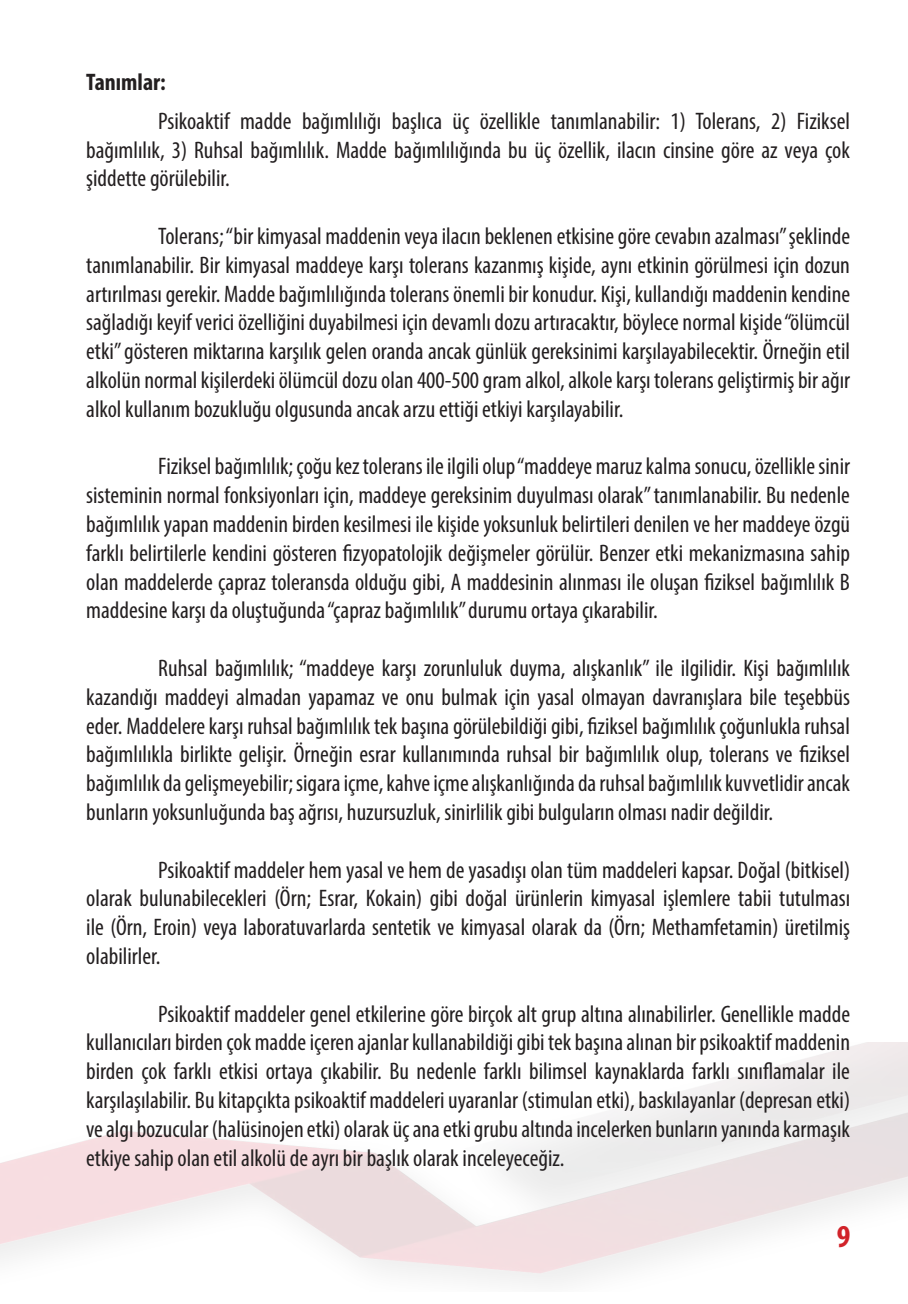
<style>
.page{position:relative;width:908px;height:1304px;background:#fff}
.page>*{position:absolute;margin:0;border:0;box-sizing:border-box;transform-origin:0 0}
.t1{font:700 condensed 32px "Myriad Pro";color:#d1232a}
.t2{font:condensed 24px/28.8px "Myriad Pro";color:#231f20;text-align:justify}
.t3{font:700 condensed 24px "Myriad Pro";color:#231f20}
</style>
<div class="page">
<p class="t3" style="left:86px;top:67px;width:81px">Tanımlar:</p>
<p class="t2" style="left:86px;top:106px;width:765px;text-indent:72px">Psikoaktif madde bağımlılığı başlıca üç özellikle tanımlanabilir: 1) Tolerans, 2) Fiziksel bağımlılık, 3) Ruhsal bağımlılık. Madde bağımlılığında bu üç özellik, ilacın cinsine göre az veya çok şiddette görülebilir.</p>
<p class="t2" style="left:86px;top:221px;width:765px;text-indent:72px">Tolerans; “bir kimyasal maddenin veya ilacın beklenen etkisine göre cevabın azalması” şeklinde tanımlanabilir. Bir kimyasal maddeye karşı tolerans kazanmış kişide, aynı etkinin görülmesi için dozun artırılması gerekir. Madde bağımlılığında tolerans önemli bir konudur. Kişi, kullandığı maddenin kendine sağladığı keyif verici özelliğini duyabilmesi için devamlı dozu artıracaktır, böylece normal kişide “ölümcül etki” gösteren miktarına karşılık gelen oranda ancak günlük gereksinimi karşılayabilecektir. Örneğin etil alkolün normal kişilerdeki ölümcül dozu olan 400-500 gram alkol, alkole karşı tolerans geliştirmiş bir ağır alkol kullanım bozukluğu olgusunda ancak arzu ettiği etkiyi karşılayabilir.</p>
<p class="t2" style="left:86px;top:452px;width:765px;text-indent:72px">Fiziksel bağımlılık; çoğu kez tolerans ile ilgili olup “maddeye maruz kalma sonucu, özellikle sinir sisteminin normal fonksiyonları için, maddeye gereksinim duyulması olarak” tanımlanabilir. Bu nedenle bağımlılık yapan maddenin birden kesilmesi ile kişide yoksunluk belirtileri denilen ve her maddeye özgü farklı belirtilerle kendini gösteren fizyopatolojik değişmeler görülür. Benzer etki mekanizmasına sahip olan maddelerde çapraz toleransda olduğu gibi, A maddesinin alınması ile oluşan fiziksel bağımlılık B maddesine karşı da oluştuğunda “çapraz bağımlılık” durumu ortaya çıkarabilir.</p>
<p class="t2" style="left:86px;top:653px;width:765px;text-indent:72px">Ruhsal bağımlılık; “maddeye karşı zorunluluk duyma, alışkanlık” ile ilgilidir. Kişi bağımlılık kazandığı maddeyi almadan yapamaz ve onu bulmak için yasal olmayan davranışlara bile teşebbüs eder. Maddelere karşı ruhsal bağımlılık tek başına görülebildiği gibi, fiziksel bağımlılık çoğunlukla ruhsal bağımlılıkla birlikte gelişir. Örneğin esrar kullanımında ruhsal bir bağımlılık olup, tolerans ve fiziksel bağımlılık da gelişmeyebilir; sigara içme, kahve içme alışkanlığında da ruhsal bağımlılık kuvvetlidir ancak bunların yoksunluğunda baş ağrısı, huzursuzluk, sinirlilik gibi bulguların olması nadir değildir.</p>
<p class="t2" style="left:86px;top:855px;width:765px;text-indent:72px">Psikoaktif maddeler hem yasal ve hem de yasadışı olan tüm maddeleri kapsar. Doğal (bitkisel) olarak bulunabilecekleri (Örn; Esrar, Kokain) gibi doğal ürünlerin kimyasal işlemlere tabii tutulması ile (Örn, Eroin) veya laboratuvarlarda sentetik ve kimyasal olarak da (Örn; Methamfetamin) üretilmiş olabilirler.</p>
<p class="t2" style="left:86px;top:999px;width:765px;text-indent:72px">Psikoaktif maddeler genel etkilerine göre birçok alt grup altına alınabilirler. Genellikle madde kullanıcıları birden çok madde içeren ajanlar kullanabildiği gibi tek başına alınan bir psikoaktif maddenin birden çok farklı etkisi ortaya çıkabilir. Bu nedenle farklı bilimsel kaynaklarda farklı sınıflamalar ile karşılaşılabilir. Bu kitapçıkta psikoaktif maddeleri uyaranlar (stimulan etki), baskılayanlar (depresan etki) ve algı bozucular (halüsinojen etki) olarak üç ana etki grubu altında incelerken bunların yanında karmaşık etkiye sahip olan etil alkolü de ayrı bir başlık olarak inceleyeceğiz.</p>
<h1 class="t1" style="left:836px;top:1216px;width:15px">9</h1>
</div>
